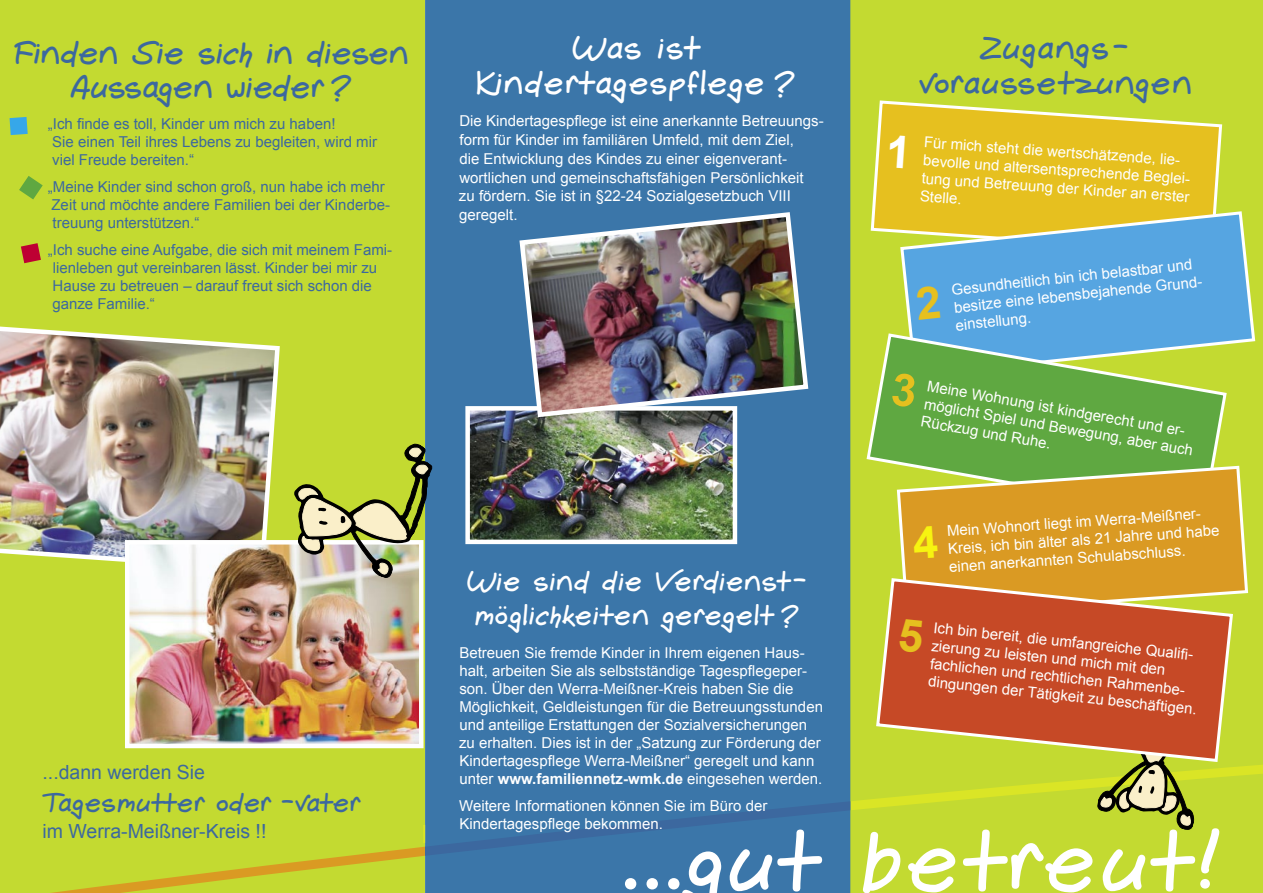
<style>
.page{position:relative;width:1263px;height:893px;background:#fff}
.page>*{position:absolute;margin:0;border:0;box-sizing:border-box;transform-origin:0 0}
.t1{font:87px "Gemelli";color:#fff}
.t2{font:33px "Gemelli";letter-spacing:-.035em;color:#3c689f}
.t3{font:33px "Gemelli";color:#fff}
.t4{font:33px "Gemelli";color:#3c689f}
.t5{font:28.5px "Gemelli";letter-spacing:-.015em;color:#fff}
.t6{font:27px "Gemelli";letter-spacing:-.035em;color:#3c689f}
.t7{font:19.5px "Arial";color:#3c689f}
.t8{font:15px/18px "Arial";color:#fff}
.t9{font:15px/18px "Arial";color:#3c689f}
.s1{font-weight:700}
</style>
<div class="page">
<div style="left:0;top:0;width:425px;height:893px;background:#c3da31"></div>
<svg style="left:51px;top:736px;width:374px;height:157px"></svg>
<div style="left:850px;top:0;width:413px;height:893px;background:#c3da31"></div>
<svg style="left:850px;top:736px;width:413px;height:157px"></svg>
<svg style="left:870px;top:100px;width:353px;height:133px;background:#e2c62b"></svg>
<svg style="left:899px;top:210px;width:357px;height:134px;background:#76afc0"></svg>
<svg style="left:866px;top:332px;width:362px;height:132px;background:#73b25b"></svg>
<div style="left:425px;top:0;width:425px;height:893px;background:#3b76a9"></div>
<svg style="left:425px;top:736px;width:425px;height:157px"></svg>
<svg style="left:423px;top:825px;width:2px;height:18px"></svg>
<img style="left:471px;top:412px;width:260px;height:126px">
<div style="left:465px;top:406px;width:272px;height:138px;border:5px solid #fff"></div>
<img style="left:517px;top:212px;width:292px;height:208px">
<img style="left:0;top:326px;width:280px;height:236px">
<img style="left:131px;top:546px;width:286px;height:196px">
<div style="left:125px;top:540px;width:298px;height:208px;border:5px solid #fff"></div>
<svg style="left:290px;top:439px;width:143px;height:140px"></svg>
<svg style="left:10px;top:117px;width:18px;height:18px"></svg>
<svg style="left:19px;top:176px;width:24px;height:23px"></svg>
<svg style="left:21px;top:243px;width:20px;height:20px"></svg>
<svg style="left:1096px;top:764px;width:111px;height:68px"></svg>
<svg style="left:895px;top:464px;width:354px;height:130px;background:#d0a431"></svg>
<svg style="left:874px;top:576px;width:361px;height:188px"></svg>
<svg style="left:889px;top:134px;width:16px;height:34px"></svg>
<svg style="left:916px;top:285px;width:24px;height:35px"></svg>
<svg style="left:891px;top:372px;width:26px;height:36px"></svg>
<svg style="left:913px;top:525px;width:25px;height:34px"></svg>
<svg style="left:898px;top:618px;width:25px;height:35px"></svg>
<p class="t2" style="left:14px;top:33px;width:398px">Finden Sie sich in diesen</p>
<p class="t2" style="left:71px;top:68px;width:285px">Aussagen wieder ?</p>
<p class="t9" style="left:48px;top:115px;width:289px">„Ich finde es toll, Kinder um mich zu haben!</p>
<p class="t9" style="left:52px;top:133px;width:326px">Sie einen Teil ihres Lebens zu begleiten, wird mir viel Freude bereiten.“</p>
<p class="t9" style="left:48px;top:178px;width:344px">„Meine Kinder sind schon groß, nun habe ich mehr<br>Zeit und möchte andere Familien bei der Kinderbe&shy;treuung unterstützen.“</p>
<p class="t9" style="left:52px;top:241px;width:341px;text-indent:-5px">„Ich suche eine Aufgabe, die sich mit meinem Fami&shy;lienleben gut vereinbaren lässt. Kinder bei mir zu Hause zu betreuen – darauf freut sich schon die ganze Familie.“</p>
<p class="t7" style="left:43px;top:759px;width:164px">...dann werden Sie</p>
<p class="t6" style="left:43px;top:786px;width:321px">Tagesmutter oder -vater</p>
<p class="t7" style="left:43px;top:818px;width:225px">im Werra-Meißner-Kreis !!</p>
<p class="t3" style="left:573px;top:28px;width:130px">Was ist</p>
<p class="t3" style="left:477px;top:63px;width:322px">Kindertagespflege ?</p>
<p class="t8" style="left:459px;top:112px;width:366px;line-height:18.8px">Die Kindertagespflege ist eine anerkannte Betreuungs&shy;form für Kinder im familiären Umfeld, mit dem Ziel,</p>
<p class="t8" style="left:459px;top:149px;width:346px;line-height:18.8px">die Entwicklung des Kindes zu einer eigenverant&shy;wortlichen und gemeinschaftsfähigen Persönlichkeit zu fördern. Sie ist in §22-24 Sozialgesetzbuch VIII geregelt.</p>
<p class="t4" style="left:982px;top:28px;width:151px">Zugangs-</p>
<p class="t4" style="left:919px;top:63px;width:276px">voraussetzungen</p>
<p class="t8" style="left:924px;top:133px;width:270px;rotate:4deg">Für mich steht die wertschätzende, lie&shy;bevolle und altersentsprechende Beglei&shy;tung und Betreuung der Kinder an erster<br>Stelle.</p>
<p class="t8" style="left:951px;top:281px;width:243px;rotate:-6deg">Gesundheitlich bin ich belastbar und</p>
<p class="t8" style="left:953px;top:299px;width:261px;rotate:-6deg">besitze eine lebensbejahende Grund-</p>
<p class="t8" style="left:955px;top:316px;width:77px;rotate:-6deg">einstellung.</p>
<p class="t8" style="left:929px;top:377px;width:274px;text-align:justify;rotate:10deg">Meine Wohnung ist kindgerecht und er&shy;möglicht Spiel und Bewegung, aber auch Rückzug und Ruhe.</p>
<p class="t8" style="left:946px;top:522px;width:274px;rotate:-4deg">Mein Wohnort liegt im Werra-Meißner-<br>Kreis, ich bin älter als 21 Jahre und habe einen anerkannten Schulabschluss.</p>
<p class="t5" style="left:467px;top:564px;width:343px">Wie sind die Verdienst-</p>
<p class="t5" style="left:475px;top:598px;width:327px">möglichkeiten geregelt ?</p>
<p class="t8" style="left:934px;top:619px;width:273px;rotate:6deg">Ich bin bereit, die umfangreiche Qualifi - zierung zu leisten und mich mit den</p>
<p class="t8" style="left:459px;top:644px;width:365px">Betreuen Sie fremde Kinder in Ihrem eigenen Haus&shy;halt, arbeiten Sie als selbstständige Tagespflegeper&shy;son. Über den Werra-Meißner-Kreis haben Sie die Möglichkeit, Geldleistungen für die Betreuungsstunden und anteilige Erstattungen der Sozialversicherungen zu erhalten. Dies ist in der „Satzung zur Förderung der Kindertagespflege Werra-Meißner“ geregelt und kann unter <span class="s1">www.familiennetz-wmk.de</span> eingesehen werden.</p>
<p class="t8" style="left:459px;top:797px;width:310px">Weitere Informationen können Sie im Büro der</p>
<p class="t8" style="left:459px;top:815px;width:205px">Kindertagespflege bekommen.</p>
<p class="t8" style="left:931px;top:654px;width:271px;rotate:6deg">fachlichen und rechtlichen Rahmenbe&shy;dingungen der Tätigkeit zu beschäftigen.</p>
<p class="t1" style="left:622px;top:810px;width:596px">...gut betreut!</p>
</div>
